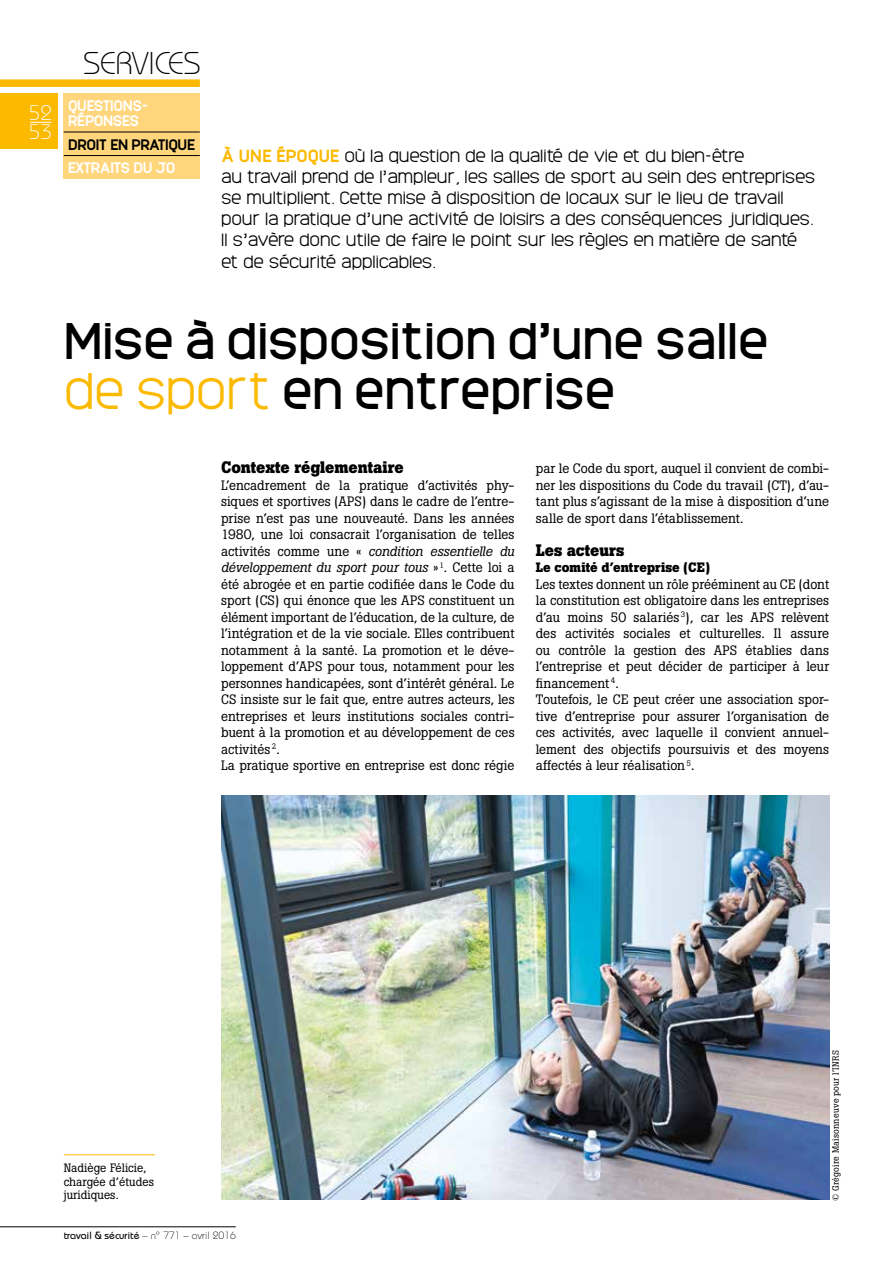
<style>
.page{position:relative;width:893px;height:1263px;background:#fff}
.page>*{position:absolute;margin:0;border:0;box-sizing:border-box;transform-origin:0 0}
.t1{font:48px/49.5px "Monark";letter-spacing:-.015em;color:#000}
.t2{font:300 31.5px "Bauhaus";letter-spacing:-.015em;color:#000}
.t3{font:300 21px/19.5px "Bauhaus";color:#fff}
.t4{font:300 16.5px/21px "Monark";letter-spacing:-.015em;color:#000}
.t5{font:700 16.5px "Boton";color:#000}
.t6{font:700 14.25px/15px "Monark";letter-spacing:-.045em;color:#fff}
.t7{font:700 14.25px "Monark";letter-spacing:-.04em;color:#000}
.t8{font:700 14.25px "Monark";letter-spacing:-.065em;color:#fff}
.t9{font:13.5px/16.5px "Boton";color:#000}
.t10{font:700 13.5px "Boton";letter-spacing:.01em;color:#000}
.t11{font:12px/13.5px "Boton";color:#000}
.t12{font:500 10.5px "Bauhaus";color:#000}
.t13{font:9px "Boton";letter-spacing:.025em;color:#000}
.s1{font-weight:700;color:#fbba00}
.s2{font-weight:300;color:#fbba00}
.s3{font-style:italic}
.s4{font-weight:300}
</style>
<div class="page">
<div style="left:0;top:79px;width:200px;height:8px;background:#fbba00"></div>
<div style="left:0;top:93px;width:57px;height:56px;background:#fbba00"></div>
<hr style="left:0;top:1226px;width:236px;height:1px;background:#000">
<svg style="left:30px;top:122px;width:21px;height:1px"></svg>
<hr style="left:64px;top:1154px;width:91px;height:1px;background:#fbba00">
<div style="left:64px;top:93px;width:136px;height:86px;background:#ffd67b"></div>
<hr style="left:64px;top:132px;width:136px;height:1px;background:#000">
<hr style="left:64px;top:155px;width:136px;height:1px;background:#000">
<img style="left:222px;top:795px;width:608px;height:404px">
<h3 class="t3" style="left:29px;top:103px;width:25px">52<br>53</h3>
<h2 class="t2" style="left:83px;top:45px;width:119px">SERVICES</h2>
<p class="t6" style="left:68px;top:98px;width:81px">QUESTIONS-<br>RÉPONSES</p>
<p class="t7" style="left:68px;top:134px;width:129px">DROIT EN PRATIQUE</p>
<p class="t8" style="left:68px;top:158px;width:109px">EXTRAITS DU JO</p>
<p class="t4" style="left:221px;top:145px;width:596px"><span class="s1">À UNE ÉPOQUE</span> où la question de la qualité de vie et du bien-être<br>au travail prend de l’ampleur, les salles de sport au sein des entreprises se multiplient. Cette mise à disposition de locaux sur le lieu de travail pour la pratique d’une activité de loisirs a des conséquences juridiques.<br>Il s’avère donc utile de faire le point sur les règles en matière de santé et de sécurité applicables.</p>
<h1 class="t1" style="left:64px;top:315px;width:707px">Mise à disposition d’une salle <span class="s2">de sport</span> en entreprise</h1>
<p class="t5" style="left:221px;top:457px;width:184px">Contexte réglementaire</p>
<p class="t9" style="left:221px;top:477px;width:295px">L’encadrement de la pratique d’activités phy‑ siques et sportives (APS) dans le cadre de l’entre‑ prise n’est pas une nouveauté. Dans les années 1980, une loi consacrait l’organisation de telles activités comme une « <span class="s3">condition essentielle du développement du sport pour tous</span> » <sup>1</sup>. Cette loi a été abrogée et en partie codifiée dans le Code du sport (CS) qui énonce que les APS constituent un élément important de l’éducation, de la culture, de l’intégration et de la vie sociale. Elles contribuent notamment à la santé. La promotion et le déve‑ loppement d’APS pour tous, notamment pour les personnes handicapées, sont d’intérêt général. Le CS insiste sur le fait que, entre autres acteurs, les entreprises et leurs institutions sociales contri‑ buent à la promotion et au développement de ces activités <sup>2</sup>.<br>La pratique sportive en entreprise est donc régie</p>
<p class="t9" style="left:536px;top:460px;width:295px;text-align:justify">par le Code du sport, auquel il convient de combi‑ ner les dispositions du Code du travail (CT), d’au‑ tant plus s’agissant de la mise à disposition d’une salle de sport dans l’établissement.</p>
<p class="t5" style="left:536px;top:540px;width:90px">Les acteurs</p>
<p class="t10" style="left:536px;top:559px;width:176px">Le comité d’entreprise (CE)</p>
<p class="t9" style="left:536px;top:576px;width:295px">Les textes donnent un rôle prééminent au CE (dont la constitution est obligatoire dans les entreprises d’au moins 50 salariés <sup>3</sup>), car les APS relèvent des activités sociales et culturelles. Il assure ou contrôle la gestion des APS établies dans l’entreprise et peut décider de participer à leur financement <sup>4</sup>.<br>Toutefois, le CE peut créer une association spor‑ tive d’entreprise pour assurer l’organisation de ces activités, avec laquelle il convient annuel‑ lement des objectifs poursuivis et des moyens affectés à leur réalisation <sup>5</sup>.</p>
<p class="t11" style="left:64px;top:1161px;width:92px">Nadiège Félicie, chargée d’études juridiques.</p>
<p class="t12" style="left:64px;top:1229px;width:174px">travail &amp; sécurité <span class="s4">– n° 771 – avril 2016</span></p>
<p class="t13" style="left:830px;top:1201px;width:153px;rotate:-90deg">© Grégoire Maisonneuve pour l’INRS</p>
</div>
